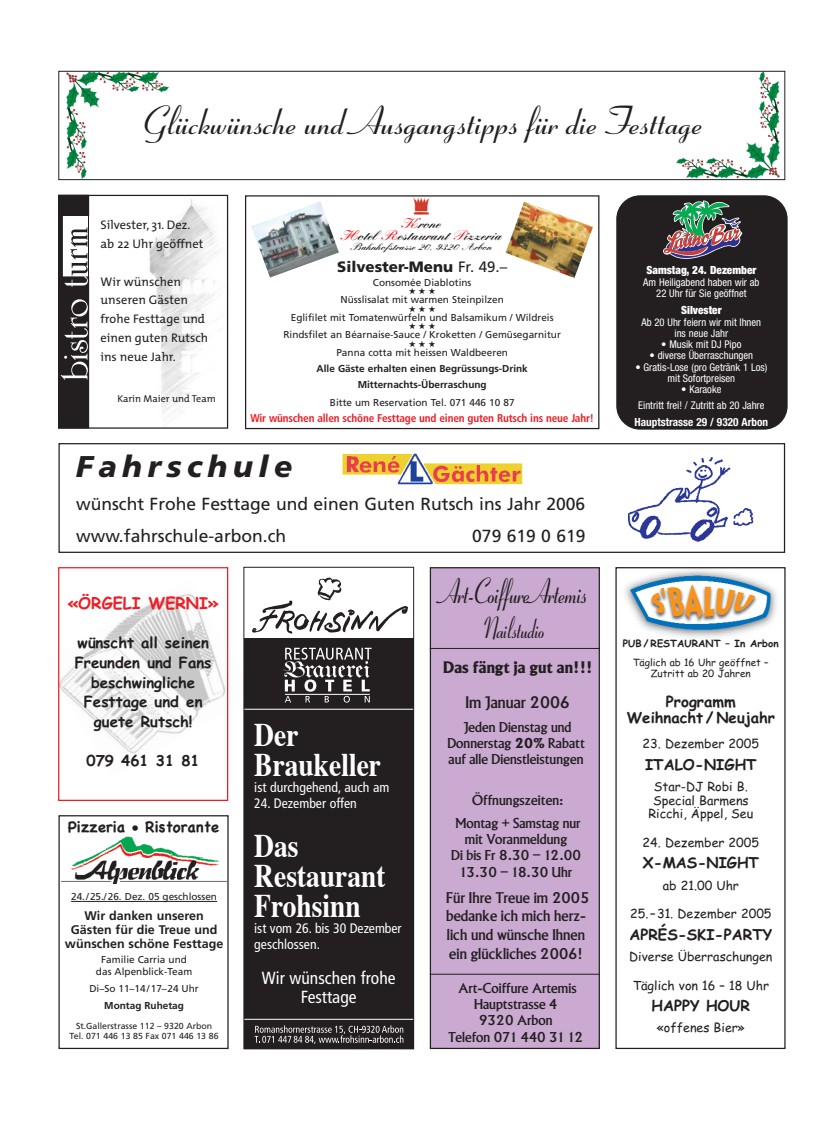
<style>
.page{position:relative;width:833px;height:1134px;background:#fff}
.page>*{position:absolute;margin:0;border:0;box-sizing:border-box;transform-origin:0 0}
.t1{font:700 39.75px "Coronet";color:#231f20}
.t2{font:700 35px "Coronet";letter-spacing:-.015em;color:#231f20;scale:.73 1}
.t3{font:700 33px/30px "Times";color:#fff;scale:.83 1}
.t4{font:700 30px "Coronet";letter-spacing:-.015em;color:#231f20;scale:.73 1}
.t5{font:italic 900 30px "Frutiger";letter-spacing:.185em;color:#231f20}
.t6{font:17.5px/32.5px "Frutiger";color:#231f20}
.t7{font:condensed 17.5px/18.8px "Frutiger";color:#fff;text-align:center}
.t8{font:17.5px "Albertus Bld";color:#231f20}
.t9{font:17.5px "Albertus";color:#231f20}
.t10{font:16.25px/18.8px "Albertus";color:#231f20}
.t11{font:700 16.25px "Comic Sans MS";color:#ed1e25}
.t12{font:15px/16.2px "Albertus";color:#231f20;text-align:center}
.t13{font:700 15px/19.6px "Comic Sans MS";color:#231f20;text-align:center}
.t14{font:900 15px "Frutiger";color:#231f20}
.t15{font:700 15px "Chalkboard";color:#231f20}
.t16{font:condensed 13.75px/16.2px "Frutiger";color:#fff}
.t17{font:900 13.75px/12.5px "Kuenstler Script";color:#231f20;text-align:center}
.t18{font:12.5px/13.8px "Comic Sans MS";color:#231f20;text-align:center}
.t19{font:12.5px/18.8px "The Mix";color:#231f20}
.t20{font:700 12.5px/13.8px "Frutiger";color:#231f20;text-align:center}
.t21{font:700 condensed 11.25px "Frutiger";letter-spacing:-.015em;color:#ed1e25}
.t22{font:900 condensed 11.25px "Helvetica Neue";color:#fff}
.t23{font:700 condensed 11.25px "Helvetica Neue";color:#fff}
.t24{font:condensed 10.62px/11.2px "Helvetica Neue";color:#fff;text-align:center}
.t25{font:10px/12px "Frutiger";color:#231f20;text-align:center}
.t26{font:700 10px/16.2px "Frutiger";color:#231f20;text-align:center}
.t27{font:10px/11.2px "Comic Sans MS";color:#231f20;text-align:center}
.t28{font:900 10px "Kuenstler Script";color:#231f20}
.t29{font:700 10px "Comic Sans MS";color:#231f20}
.t30{font:10px "The Mix";color:#231f20}
.t31{font:8.75px/10.5px "Frutiger";color:#231f20;text-align:center}
.t32{font:8.75px "Zapf Dingbats";color:#231f20}
.s1{color:#ed1e25}
.s2{font-weight:400}
.s3{font-size:12.5px}
.s4{font-family:"Albertus Bld"}
</style>
<div class="page">
<img style="left:66px;top:73px;width:102px;height:105px">
<img style="left:677px;top:73px;width:102px;height:105px">
<img style="left:60px;top:579px;width:184px;height:197px">
<div style="left:244px;top:638px;width:169px;height:411px;background:#231f20"></div>
<svg style="left:252px;top:578px;width:156px;height:56px"></svg>
<svg style="left:283px;top:648px;width:88px;height:55px"></svg>
<svg style="left:254px;top:1025px;width:149px;height:19px"></svg>
<hr style="left:244px;top:709px;width:169px;height:1px;background:#fff">
<hr style="left:244px;top:1019px;width:169px;height:1px;background:#fff">
<div style="left:244px;top:567px;width:170px;height:482px;border:1px solid #231f20"></div>
<img style="left:625px;top:569px;width:152px;height:68px">
<div style="left:430px;top:568px;width:169px;height:480px;background:#caaad1"></div>
<div style="left:430px;top:567px;width:170px;height:482px;border:1px solid #231f20"></div>
<hr style="left:430px;top:648px;width:170px;height:1px;background:#231f20">
<hr style="left:430px;top:974px;width:170px;height:1px;background:#231f20">
<img style="left:149px;top:199px;width:72px;height:217px">
<div style="left:58px;top:195px;width:170px;height:234px;border:1px solid #231f20"></div>
<svg style="left:58px;top:195px;width:31px;height:233px"></svg>
<hr style="left:89px;top:216px;width:1px;height:60px;background:#231f20">
<div style="left:616px;top:195px;width:171px;height:235px;background:#231f20"></div>
<svg style="left:663px;top:200px;width:79px;height:61px;background:#5e615c"></svg>
<div style="left:58px;top:567px;width:170px;height:234px;border:1px solid #ed1e25"></div>
<img style="left:407px;top:198px;width:23px;height:17px">
<img style="left:251px;top:201px;width:88px;height:77px">
<img style="left:505px;top:202px;width:88px;height:76px">
<div style="left:245px;top:195px;width:354px;height:234px;border:1px solid #231f20"></div>
<img style="left:627px;top:457px;width:127px;height:85px">
<img style="left:342px;top:453px;width:181px;height:32px">
<div style="left:58px;top:443px;width:727px;height:110px;border:1px solid #231f20"></div>
<div style="left:58px;top:71px;width:727px;height:109px;border:1px solid #231f20"></div>
<img style="left:62px;top:836px;width:164px;height:47px">
<svg style="left:71px;top:901px;width:37px;height:1px"></svg>
<hr style="left:108px;top:901px;width:109px;height:1px;background:#231f20">
<div style="left:58px;top:815px;width:171px;height:234px;border:1px solid #231f20"></div>
<h1 class="t1" style="left:142px;top:108px;width:561px">Glückwünsche und Ausgangstipps für die Festtage</h1>
<p class="t19" style="left:101px;top:217px;width:104px">Silvester, 31. Dez. ab 22 Uhr geöffnet</p>
<p class="t19" style="left:101px;top:273px;width:109px">Wir wünschen unseren Gästen frohe Festtage und einen guten Rutsch ins neue Jahr.</p>
<p class="t30" style="left:117px;top:395px;width:100px">Karin Maier und Team</p>
<h3 class="t17" style="left:340px;top:219px;width:163px"><span class="s1">K</span>rone<br><span class="s1">H</span>otel <span class="s1">R</span>estaurant <span class="s1">P</span>izzeria</h3>
<p class="t28" style="left:350px;top:244px;width:143px">Bahnhofstrasse 20, 9320 Arbon</p>
<h3 class="t14" style="left:337px;top:260px;width:171px">Silvester-Menu <span class="s2">Fr. 49.–</span></h3>
<p class="t25" style="left:373px;top:277px;width:100px">Consomée Diablotins</p>
<p class="t32" style="left:409px;top:287px;width:28px">★ ★ ★</p>
<p class="t25" style="left:341px;top:294px;width:165px">Nüsslisalat mit warmen Steinpilzen</p>
<p class="t32" style="left:409px;top:305px;width:28px">★ ★ ★</p>
<p class="t25" style="left:291px;top:312px;width:264px">Eglifilet mit Tomatenwürfeln und Balsamikum / Wildreis</p>
<p class="t32" style="left:409px;top:322px;width:28px">★ ★ ★</p>
<p class="t25" style="left:283px;top:329px;width:279px">Rindsfilet an Béarnaise-Sauce / Kroketten / Gemüsegarnitur</p>
<p class="t32" style="left:409px;top:340px;width:28px">★ ★ ★</p>
<p class="t25" style="left:336px;top:347px;width:173px">Panna cotta mit heissen Waldbeeren</p>
<p class="t26" style="left:317px;top:361px;width:213px">Alle Gäste erhalten einen Begrüssungs-Drink<br>Mitternachts-Überraschung</p>
<p class="t25" style="left:330px;top:397px;width:186px">Bitte um Reservation Tel. 071 446 10 87</p>
<p class="t21" style="left:250px;top:413px;width:345px">Wir wünschen allen schöne Festtage und einen guten Rutsch ins neue Jahr!</p>
<h3 class="t5" style="left:76px;top:455px;width:218px">Fahrschule</h3>
<h3 class="t6" style="left:76px;top:489px;width:510px">wünscht Frohe Festtage und einen Guten Rutsch ins Jahr 2006 www.fahrschule-arbon.ch</h3>
<h3 class="t6" style="left:472px;top:521px;width:115px">079 619 0 619</h3>
<h3 class="t11" style="left:68px;top:596px;width:152px">«ÖRGELI WERNI»</h3>
<h3 class="t13" style="left:75px;top:635px;width:138px">wünscht all seinen<br>Freunden und Fans beschwingliche<br>Festtage und en guete Rutsch!</h3>
<h3 class="t13" style="left:87px;top:753px;width:114px">079 461 31 81</h3>
<h3 class="t15" style="left:68px;top:821px;width:153px">Pizzeria <span class="s3">•</span> Ristorante</h3>
<p class="t25" style="left:71px;top:892px;width:147px">24./25./26. Dez. 05 geschlossen</p>
<p class="t20" style="left:65px;top:910px;width:160px">Wir danken unseren<br>Gästen für die Treue und wünschen schöne Festtage</p>
<p class="t25" style="left:96px;top:954px;width:98px">Familie Carria und das Alpenblick-Team</p>
<p class="t25" style="left:89px;top:983px;width:111px">Di–So 11–14/17–24 Uhr</p>
<p class="t26" style="left:104px;top:998px;width:81px">Montag Ruhetag</p>
<p class="t31" style="left:70px;top:1021px;width:150px">St.Gallerstrasse 112 – 9320 Arbon<br>Tel. 071 446 13 85 Fax 071 446 13 86</p>
<h3 class="t3" style="left:254px;top:722px;width:154px">Der<br>Braukeller</h3>
<h3 class="t16" style="left:254px;top:780px;width:137px">ist durchgehend, auch am</h3>
<h3 class="t16" style="left:254px;top:796px;width:104px">24. Dezember offen</h3>
<h3 class="t3" style="left:254px;top:834px;width:160px">Das<br>Restaurant<br>Frohsinn</h3>
<h3 class="t16" style="left:254px;top:921px;width:149px">ist vom 26. bis 30 Dezember geschlossen.</h3>
<h3 class="t7" style="left:262px;top:970px;width:135px">Wir wünschen frohe<br>Festtage</h3>
<h2 class="t2" style="left:439px;top:580px;width:203px">Art-CoiffureArtemis</h2>
<h3 class="t4" style="left:482px;top:618px;width:87px">Nailstudio</h3>
<h3 class="t8" style="left:443px;top:660px;width:151px">Das fängt ja gut an!!!</h3>
<h3 class="t9" style="left:465px;top:696px;width:106px">Im Januar 2006</h3>
<h3 class="t12" style="left:447px;top:719px;width:139px">Jeden Dienstag und<br>Donnerstag <span class="s4">20%</span> Rabatt auf alle Dienstleistungen</h3>
<h3 class="t12" style="left:455px;top:788px;width:127px;line-height:23.4px">Öffnungszeiten:<br>Montag + Samstag nur</h3>
<h3 class="t12" style="left:451px;top:831px;width:131px">mit Voranmeldung<br>Di bis Fr 8.30 – 12.00<br>13.30 – 18.30 Uhr</h3>
<h3 class="t10" style="left:446px;top:888px;width:145px">Für Ihre Treue im 2005 bedanke ich mich herz&shy;lich und wünsche Ihnen ein glückliches 2006!</h3>
<h3 class="t12" style="left:448px;top:980px;width:136px">Art-Coiffure Artemis<br>Hauptstrasse 4<br>9320 Arbon<br>Telefon 071 440 31 12</h3>
<p class="t22" style="left:646px;top:266px;width:112px">Samstag, 24. Dezember</p>
<p class="t24" style="left:643px;top:277px;width:118px">Am Heiligabend haben wir ab<br>22 Uhr für Sie geöffnet</p>
<p class="t22" style="left:681px;top:306px;width:42px">Silvester</p>
<p class="t24" style="left:641px;top:317px;width:121px">Ab 20 Uhr feiern wir mit Ihnen ins neue Jahr</p>
<p class="t24" style="left:661px;top:339px;width:82px">• Musik mit DJ Pipo</p>
<p class="t24" style="left:649px;top:351px;width:105px">• diverse Überraschungen</p>
<p class="t24" style="left:635px;top:362px;width:133px">• Gratis-Lose (pro Getränk 1 Los) mit Sofortpreisen</p>
<p class="t24" style="left:638px;top:382px;width:128px;line-height:16.2px">• Karaoke<br>Eintritt frei! / Zutritt ab 20 Jahre</p>
<p class="t23" style="left:634px;top:417px;width:135px">Hauptstrasse 29 / 9320 Arbon</p>
<p class="t29" style="left:623px;top:639px;width:157px">PUB / RESTAURANT – In Arbon</p>
<p class="t27" style="left:633px;top:657px;width:137px">Täglich ab 16 Uhr geöffnet –<br>Zutritt ab 20 Jahren</p>
<h3 class="t13" style="left:626px;top:695px;width:150px;line-height:16.2px">Programm<br>Weihnacht / Neujahr</h3>
<p class="t18" style="left:642px;top:738px;width:118px">23. Dezember 2005</p>
<h3 class="t13" style="left:645px;top:756px;width:113px">ITALO-NIGHT</h3>
<p class="t18" style="left:648px;top:781px;width:106px">Star-DJ Robi B.<br>Special Barmens<br>Ricchi, Äppel, Seu</p>
<p class="t18" style="left:642px;top:837px;width:118px">24. Dezember 2005</p>
<h3 class="t13" style="left:642px;top:855px;width:118px">X-MAS-NIGHT</h3>
<p class="t18" style="left:663px;top:879px;width:78px">ab 21.00 Uhr</p>
<p class="t18" style="left:630px;top:908px;width:143px">25.–31. Dezember 2005</p>
<h3 class="t13" style="left:629px;top:926px;width:144px">APRÉS-SKI-PARTY</h3>
<p class="t18" style="left:629px;top:951px;width:145px">Diverse Überraschungen</p>
<p class="t18" style="left:632px;top:979px;width:138px">Täglich von 16 – 18 Uhr</p>
<h3 class="t13" style="left:651px;top:997px;width:100px">HAPPY HOUR</h3>
<p class="t18" style="left:656px;top:1022px;width:90px">«offenes Bier»</p>
</div>
